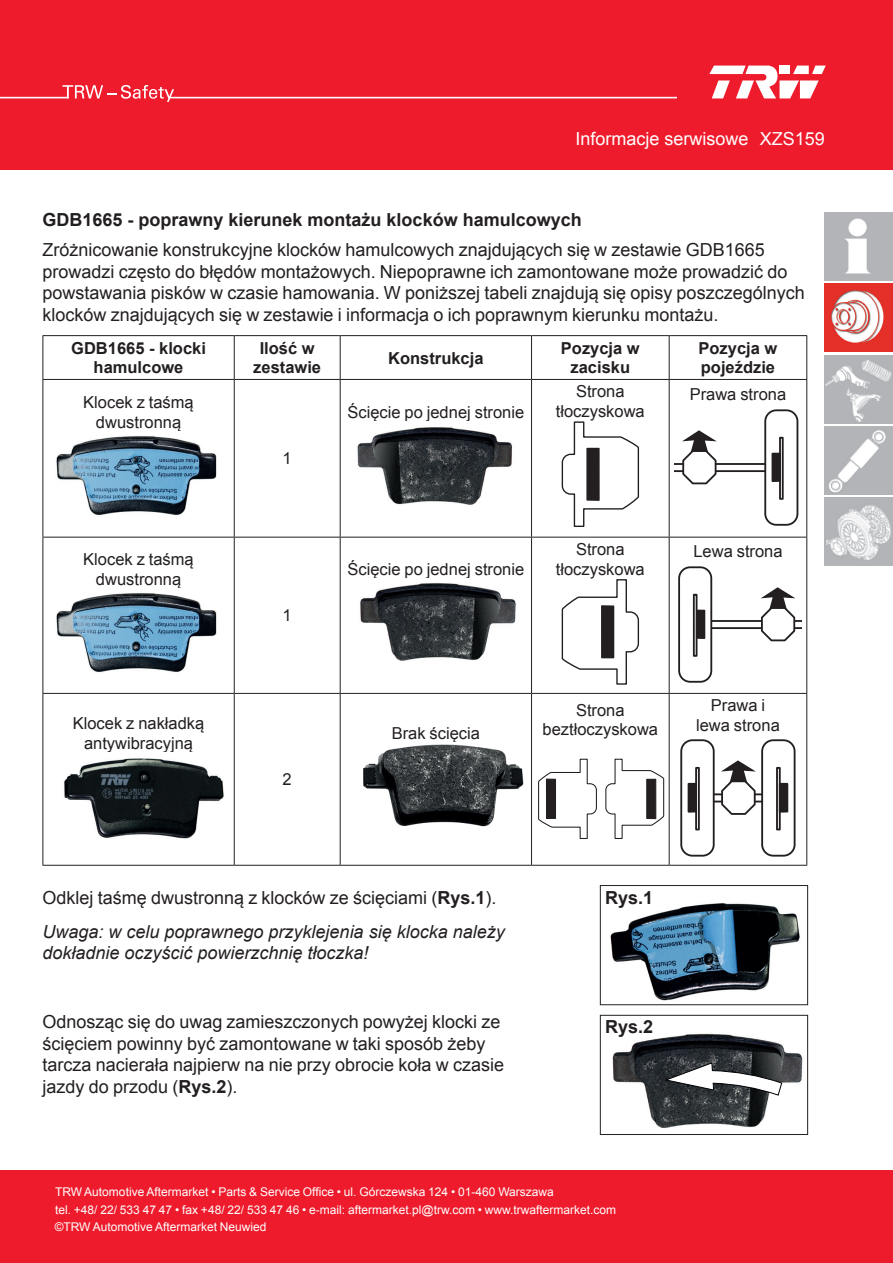
<style>
.page{position:relative;width:893px;height:1263px;background:#ee1b2c}
.page>*{position:absolute;margin:0;border:0;box-sizing:border-box;transform-origin:0 0}
.t1{font:18px/21.8px "Arial";color:#231f20}
.t2{font:italic 18px/21.6px "Arial";color:#231f20}
.t3{font:700 18px "Arial";color:#231f20}
.t4{font:18px "Arial";color:#fff}
.t5{font:16.5px/20px "Arial";color:#231f20;text-align:center}
.t6{font:700 16.5px/19.8px "Arial";color:#231f20;text-align:center}
.t7{font:12px/17.2px "Arial";color:#fff}
.s1{font-weight:700}
</style>
<div class="page">
<svg style="left:63px;top:85px;width:111px;height:17px"></svg>
<hr style="left:0;top:97px;width:69px;height:1px;background:#fff">
<hr style="left:169px;top:97px;width:507px;height:1px;background:#fff">
<svg style="left:709px;top:66px;width:117px;height:32px"></svg>
<div style="left:0;top:171px;width:893px;height:999px;background:#fff"></div>
<img style="left:825px;top:213px;width:68px;height:68px">
<img style="left:825px;top:284px;width:68px;height:68px">
<img style="left:825px;top:355px;width:68px;height:68px">
<img style="left:825px;top:426px;width:68px;height:68px">
<img style="left:825px;top:497px;width:68px;height:68px">
<img style="left:610px;top:903px;width:190px;height:98px">
<div style="left:600px;top:885px;width:208px;height:120px;border:1px solid #231f20"></div>
<img style="left:612px;top:1033px;width:191px;height:95px">
<div style="left:600px;top:1015px;width:208px;height:120px;border:1px solid #231f20"></div>
<svg style="left:664px;top:1061px;width:119px;height:35px"></svg>
<hr style="left:43px;top:335px;width:191px;height:1px;background:#231f20">
<hr style="left:43px;top:336px;width:1px;height:43px;background:#231f20">
<hr style="left:234px;top:335px;width:106px;height:1px;background:#231f20">
<hr style="left:234px;top:336px;width:1px;height:43px;background:#231f20">
<hr style="left:340px;top:335px;width:192px;height:1px;background:#231f20">
<hr style="left:340px;top:336px;width:1px;height:43px;background:#231f20">
<hr style="left:532px;top:335px;width:137px;height:1px;background:#231f20">
<hr style="left:531px;top:336px;width:1px;height:43px;background:#231f20">
<hr style="left:669px;top:335px;width:138px;height:1px;background:#231f20">
<hr style="left:669px;top:336px;width:1px;height:43px;background:#231f20">
<hr style="left:806px;top:336px;width:1px;height:43px;background:#231f20">
<hr style="left:43px;top:379px;width:191px;height:1px;background:#231f20">
<hr style="left:43px;top:380px;width:1px;height:157px;background:#231f20">
<hr style="left:234px;top:379px;width:106px;height:1px;background:#231f20">
<hr style="left:234px;top:380px;width:1px;height:157px;background:#231f20">
<hr style="left:340px;top:379px;width:192px;height:1px;background:#231f20">
<hr style="left:340px;top:380px;width:1px;height:157px;background:#231f20">
<hr style="left:532px;top:379px;width:137px;height:1px;background:#231f20">
<hr style="left:531px;top:380px;width:1px;height:157px;background:#231f20">
<hr style="left:669px;top:379px;width:138px;height:1px;background:#231f20">
<hr style="left:669px;top:380px;width:1px;height:157px;background:#231f20">
<hr style="left:806px;top:380px;width:1px;height:157px;background:#231f20">
<hr style="left:43px;top:537px;width:191px;height:1px;background:#231f20">
<hr style="left:43px;top:537px;width:1px;height:156px;background:#231f20">
<hr style="left:234px;top:537px;width:106px;height:1px;background:#231f20">
<hr style="left:234px;top:537px;width:1px;height:156px;background:#231f20">
<hr style="left:340px;top:537px;width:192px;height:1px;background:#231f20">
<hr style="left:340px;top:537px;width:1px;height:156px;background:#231f20">
<hr style="left:532px;top:537px;width:137px;height:1px;background:#231f20">
<hr style="left:531px;top:537px;width:1px;height:156px;background:#231f20">
<hr style="left:669px;top:537px;width:138px;height:1px;background:#231f20">
<hr style="left:669px;top:537px;width:1px;height:156px;background:#231f20">
<hr style="left:806px;top:537px;width:1px;height:156px;background:#231f20">
<hr style="left:43px;top:693px;width:191px;height:1px;background:#231f20">
<hr style="left:43px;top:694px;width:1px;height:171px;background:#231f20">
<hr style="left:234px;top:693px;width:106px;height:1px;background:#231f20">
<hr style="left:234px;top:694px;width:1px;height:171px;background:#231f20">
<hr style="left:340px;top:693px;width:192px;height:1px;background:#231f20">
<hr style="left:340px;top:694px;width:1px;height:171px;background:#231f20">
<hr style="left:532px;top:693px;width:137px;height:1px;background:#231f20">
<hr style="left:531px;top:694px;width:1px;height:171px;background:#231f20">
<hr style="left:669px;top:693px;width:138px;height:1px;background:#231f20">
<hr style="left:669px;top:694px;width:1px;height:171px;background:#231f20">
<hr style="left:806px;top:694px;width:1px;height:171px;background:#231f20">
<hr style="left:43px;top:865px;width:191px;height:1px;background:#231f20">
<hr style="left:234px;top:865px;width:106px;height:1px;background:#231f20">
<hr style="left:340px;top:865px;width:192px;height:1px;background:#231f20">
<hr style="left:532px;top:865px;width:137px;height:1px;background:#231f20">
<hr style="left:669px;top:865px;width:138px;height:1px;background:#231f20">
<img style="left:56px;top:436px;width:161px;height:80px">
<img style="left:357px;top:427px;width:155px;height:78px">
<svg style="left:561px;top:421px;width:79px;height:106px"></svg>
<div style="left:587px;top:448px;width:12px;height:52px;background:#231f20"></div>
<div style="left:586px;top:448px;width:14px;height:53px;border:1px solid #231f20"></div>
<div style="left:764px;top:409px;width:34px;height:117px;border:2px solid #231f20;border-radius:11px"></div>
<svg style="left:674px;top:430px;width:123px;height:56px"></svg>
<div style="left:779px;top:437px;width:5px;height:63px;border:2px solid #231f20"></div>
<div style="left:772px;top:454px;width:8px;height:27px;background:#231f20"></div>
<div style="left:772px;top:453px;width:9px;height:29px;border:2px solid #231f20"></div>
<img style="left:56px;top:593px;width:161px;height:80px">
<img style="left:360px;top:583px;width:156px;height:78px">
<svg style="left:561px;top:579px;width:79px;height:106px"></svg>
<div style="left:602px;top:606px;width:12px;height:52px;background:#231f20"></div>
<div style="left:601px;top:605px;width:13px;height:53px;border:1px solid #231f20"></div>
<div style="left:678px;top:566px;width:34px;height:117px;border:2px solid #231f20;border-radius:11px"></div>
<svg style="left:680px;top:587px;width:122px;height:56px"></svg>
<div style="left:693px;top:594px;width:4px;height:63px;border:2px solid #231f20"></div>
<div style="left:697px;top:611px;width:7px;height:27px;background:#231f20"></div>
<div style="left:696px;top:610px;width:9px;height:29px;border:2px solid #231f20"></div>
<img style="left:64px;top:758px;width:160px;height:81px">
<img style="left:363px;top:744px;width:161px;height:83px">
<svg style="left:605px;top:758px;width:60px;height:81px"></svg>
<div style="left:647px;top:779px;width:9px;height:40px;background:#231f20"></div>
<div style="left:646px;top:779px;width:10px;height:40px;border:1px solid #231f20"></div>
<svg style="left:538px;top:758px;width:59px;height:81px"></svg>
<div style="left:546px;top:779px;width:9px;height:39px;background:#231f20"></div>
<div style="left:546px;top:778px;width:10px;height:41px;border:1px solid #231f20"></div>
<div style="left:688px;top:793px;width:100px;height:9px;border:2px solid #231f20"></div>
<div style="left:681px;top:740px;width:33px;height:116px;background:#fff;border-radius:11px"></div>
<div style="left:680px;top:739px;width:35px;height:117px;border:2px solid #231f20;border-radius:11px"></div>
<div style="left:762px;top:740px;width:33px;height:116px;background:#fff;border-radius:11px"></div>
<div style="left:761px;top:739px;width:34px;height:117px;border:2px solid #231f20;border-radius:11px"></div>
<svg style="left:720px;top:760px;width:37px;height:55px"></svg>
<div style="left:776px;top:767px;width:5px;height:63px;border:2px solid #231f20"></div>
<div style="left:695px;top:767px;width:5px;height:63px;border:2px solid #231f20"></div>
<div style="left:780px;top:784px;width:7px;height:28px;background:#231f20"></div>
<div style="left:779px;top:783px;width:9px;height:30px;border:2px solid #231f20"></div>
<div style="left:688px;top:784px;width:8px;height:28px;background:#231f20"></div>
<div style="left:688px;top:783px;width:9px;height:30px;border:2px solid #231f20"></div>
<p class="t4" style="left:575px;top:127px;width:175px">Informacje serwisowe</p>
<p class="t4" style="left:760px;top:127px;width:67px">XZS159</p>
<p class="t3" style="left:43px;top:207px;width:541px">GDB1665 - poprawny kierunek montażu klocków hamulcowych</p>
<p class="t1" style="left:43px;top:239px;width:764px">Zróżnicowanie konstrukcyjne klocków hamulcowych znajdujących się w zestawie GDB1665 prowadzi często do błędów montażowych. Niepoprawne ich zamontowane może prowadzić do powstawania pisków w czasie hamowania. W poniższej tabeli znajdują się opisy poszczególnych klocków znajdujących się w zestawie i informacja o ich poprawnym kierunku montażu.</p>
<p class="t6" style="left:71px;top:338px;width:136px">GDB1665 - klocki hamulcowe</p>
<p class="t6" style="left:253px;top:338px;width:69px">Ilość w zestawie</p>
<p class="t6" style="left:388px;top:348px;width:97px">Konstrukcja</p>
<p class="t6" style="left:561px;top:338px;width:80px">Pozycja w zacisku</p>
<p class="t6" style="left:699px;top:338px;width:80px;text-align:left">Pozycja w pojeździe</p>
<p class="t5" style="left:83px;top:393px;width:112px">Klocek z taśmą dwustronną</p>
<p class="t5" style="left:283px;top:449px;width:11px">1</p>
<p class="t5" style="left:556px;top:382px;width:90px">Strona tłoczyskowa</p>
<p class="t5" style="left:690px;top:385px;width:98px">Prawa strona</p>
<p class="t5" style="left:347px;top:402px;width:178px">Ścięcie po jednej stronie</p>
<p class="t5" style="left:83px;top:549px;width:112px">Klocek z taśmą dwustronną</p>
<p class="t5" style="left:73px;top:714px;width:133px">Klocek z nakładką antywibracyjną</p>
<p class="t5" style="left:283px;top:606px;width:11px">1</p>
<p class="t5" style="left:283px;top:770px;width:11px">2</p>
<p class="t5" style="left:347px;top:559px;width:178px">Ścięcie po jednej stronie</p>
<p class="t5" style="left:556px;top:540px;width:90px">Strona tłoczyskowa</p>
<p class="t5" style="left:693px;top:542px;width:91px">Lewa strona</p>
<p class="t5" style="left:392px;top:723px;width:90px">Brak ścięcia</p>
<p class="t5" style="left:543px;top:700px;width:117px">Strona beztłoczyskowa</p>
<p class="t5" style="left:696px;top:696px;width:85px">Prawa i lewa strona</p>
<p class="t1" style="left:43px;top:886px;width:455px">Odklej taśmę dwustronną z klocków ze ścięciami (<span class="s1">Rys.1</span>).</p>
<p class="t3" style="left:605px;top:885px;width:50px">Rys.1</p>
<p class="t2" style="left:43px;top:921px;width:464px">Uwaga: w celu poprawnego przyklejenia się klocka należy dokładnie oczyścić powierzchnię tłoczka!</p>
<p class="t1" style="left:43px;top:1011px;width:463px">Odnosząc się do uwag zamieszczonych powyżej klocki ze ścięciem powinny być zamontowane w taki sposób żeby tarcza nacierała najpierw na nie przy obrocie koła w czasie jazdy do przodu (<span class="s1">Rys.2</span>).</p>
<p class="t3" style="left:605px;top:1014px;width:50px">Rys.2</p>
<p class="t7" style="left:55px;top:1184px;width:563px">TRW Automotive Aftermarket • Parts &amp; Service Office • ul. Górczewska 124 • 01-460 Warszawa<br>tel. +48/ 22/ 533 47 47 • fax +48/ 22/ 533 47 46 • e-mail: aftermarket.pl@trw.com • www.trwaftermarket.com</p>
<p class="t7" style="left:55px;top:1218px;width:213px">©TRW Automotive Aftermarket Neuwied</p>
</div>
